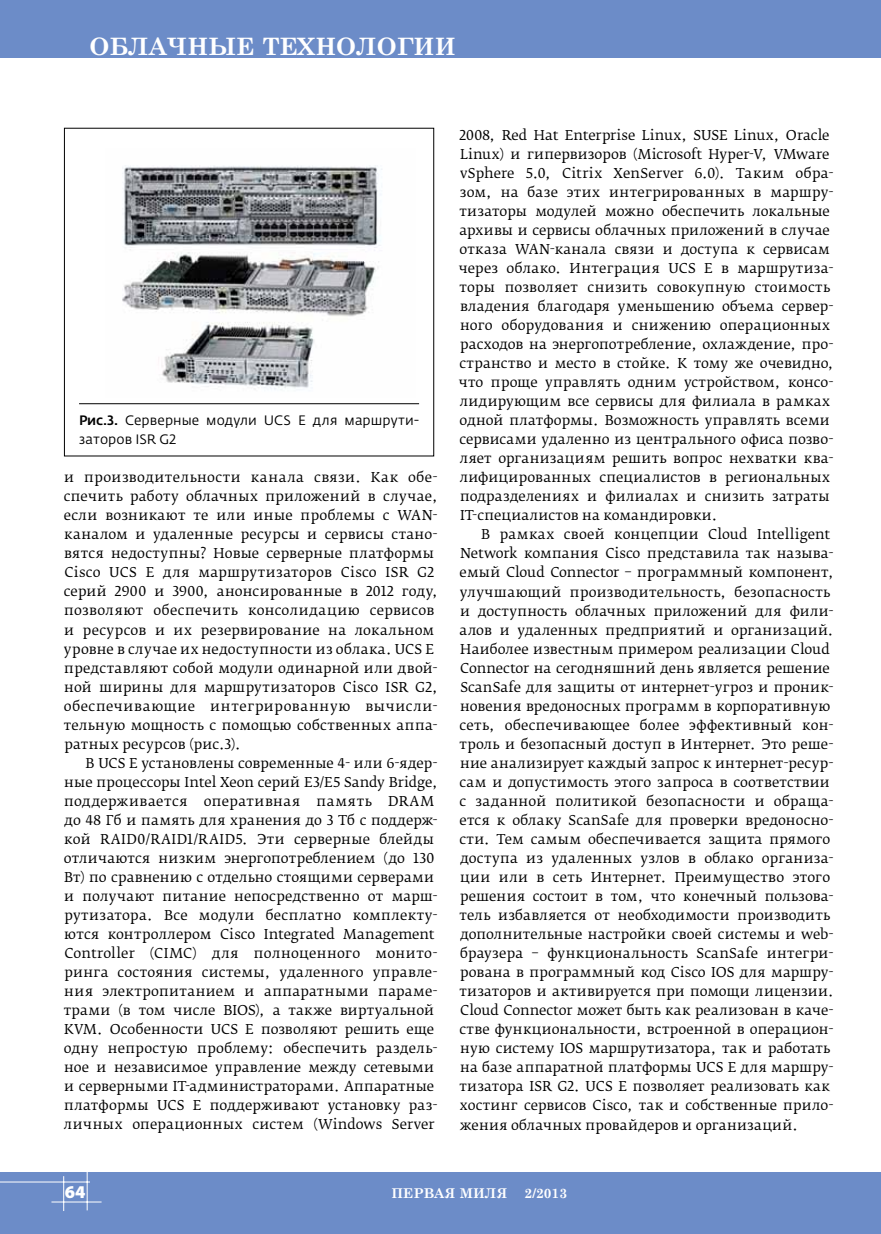
<style>
.page{position:relative;width:881px;height:1234px;background:#fff}
.page>*{position:absolute;margin:0;border:0;box-sizing:border-box;transform-origin:0 0}
.t1{font:700 24px "Century Schoolbook";color:#fff}
.t2{font:900 18px "Myriad Pro";color:#fff}
.t3{font:13.5px/19px "Fedra Serif B Pro";letter-spacing:.01em;color:#000}
.t4{font:13.5px/19px "Fedra Sans Pro";letter-spacing:.005em;color:#000}
.t5{font:700 13.5px "Century Schoolbook";color:#fff}
.s1{font-weight:500}
</style>
<div class="page">
<div style="left:0;top:1172px;width:880px;height:61px;background:#6c8cc8"></div>
<hr style="left:51px;top:1201px;width:50px;height:1px;background:#fff">
<hr style="left:87px;top:1171px;width:1px;height:39px;background:#fff">
<hr style="left:63px;top:1175px;width:1px;height:35px;background:#fff">
<hr style="left:0;top:1181px;width:90px;height:1px;background:#fff">
<div style="left:0;top:0;width:880px;height:57px;background:#6c8cc8"></div>
<svg style="left:87px;top:57px;width:370px;height:1px"></svg>
<img style="left:122px;top:165px;width:260px;height:225px">
<hr style="left:79px;top:403px;width:340px;height:1px;background:#000">
<h1 class="t1" style="left:89px;top:28px;width:345px">облачные технологии</h1>
<p class="t4" style="left:79px;top:411px;width:341px"><span class="s1">Рис.3.</span> Серверные модули UCS E для маршрути&shy;заторов ISR G2</p>
<p class="t3" style="left:64px;top:468px;width:375px">и производительности канала связи. Как обе&shy;спечить работу облачных приложений в случае, если возникают те или иные проблемы с WAN&shy;каналом и удаленные ресурсы и сервисы стано&shy;вятся недоступны? Новые серверные платформы Cisco UCS E для маршрутизаторов Cisco ISR G2 серий 2900 и 3900, анонсированные в 2012 году, позволяют обеспечить консолидацию сервисов и ресурсов и их резервирование на локальном уровне в случае их недоступности из облака. UCS E представляют собой модули одинарной или двой&shy;ной ширины для маршрутизаторов Cisco ISR G2, обеспечивающие интегрированную вычисли&shy;тельную мощность с помощью собственных аппа&shy;ратных ресурсов (рис.3).</p>
<p class="t3" style="left:64px;top:753px;width:375px;text-indent:22px">В UCS E установлены современные 4- или 6-ядер&shy;ные процессоры Intel Xeon серий E3/E5 Sandy Bridge, поддерживается оперативная память DRAM до 48 Гб и память для хранения до 3 Тб с поддерж&shy;кой RAID0/RAID1/RAID5. Эти серверные блейды отличаются низким энергопотреблением (до 130<br>Вт) по сравнению с отдельно стоящими серверами и получают питание непосредственно от марш&shy;рутизатора. Все модули бесплатно комплекту&shy;ются контроллером Cisco Integrated Management Controller (CIMC) для полноценного монито&shy;ринга состояния системы, удаленного управле&shy;ния электропитанием и аппаратными параме&shy;трами (в том числе BIOS), а также виртуальной KVM. Особенности UCS E позволяют решить еще одну непростую проблему: обеспечить раздель&shy;ное и независимое управление между сетевыми и серверными IT-администраторами. Аппаратные платформы UCS E поддерживают установку раз&shy;личных операционных систем (Windows Server</p>
<p class="t3" style="left:458px;top:125px;width:376px">2008, Red Hat Enterprise Linux, SUSE Linux, Oracle Linux) и гипервизоров (Microsoft Hyper-V, VMware vSphere 5.0, Citrix XenServer 6.0). Таким обра&shy;зом, на базе этих интегрированных в маршру&shy;тизаторы модулей можно обеспечить локальные архивы и сервисы облачных приложений в случае отказа WAN-канала связи и доступа к сервисам через облако. Интеграция UCS E в маршрутиза&shy;торы позволяет снизить совокупную стоимость владения благодаря уменьшению объема сервер&shy;ного оборудования и снижению операционных расходов на энергопотребление, охлаждение, про&shy;странство и место в стойке. К тому же очевидно, что проще управлять одним устройством, консо&shy;лидирующим все сервисы для филиала в рамках одной платформы. Возможность управлять всеми сервисами удаленно из центрального офиса позво&shy;ляет организациям решить вопрос нехватки ква&shy;лифицированных специалистов в региональных подразделениях и филиалах и снизить затраты IT-специалистов на командировки.</p>
<p class="t3" style="left:459px;top:525px;width:375px;text-indent:22px">В рамках своей концепции Cloud Intelligent Network компания Cisco представила так называ&shy;емый Cloud Connector – программный компонент, улучшающий производительность, безопасность и доступность облачных приложений для фили&shy;алов и удаленных предприятий и организаций.<br>Наиболее известным примером реализации Cloud Connector на сегодняшний день является решение ScanSafe для защиты от интернет-угроз и проник&shy;новения вредоносных программ в корпоративную сеть, обеспечивающее более эффективный кон&shy;троль и безопасный доступ в Интернет. Это реше&shy;ние анализирует каждый запрос к интернет-ресур&shy;сам и допустимость этого запроса в соответствии с заданной политикой безопасности и обраща&shy;ется к облаку ScanSafe для проверки вредоносно&shy;сти. Тем самым обеспечивается защита прямого доступа из удаленных узлов в облако организа&shy;ции или в сеть Интернет. Преимущество этого решения состоит в том, что конечный пользова&shy;тель избавляется от необходимости производить дополнительные настройки своей системы и web&shy;браузера – функциональность ScanSafe интегри&shy;рована в программный код Cisco IOS для маршру&shy;тизаторов и активируется при помощи лицензии.<br>Cloud Connector может быть как реализован в каче&shy;стве функциональности, встроенной в операцион&shy;ную систему IOS маршрутизатора, так и работать на базе аппаратной платформы UCS E для маршру&shy;тизатора ISR G2. UCS E позволяет реализовать как хостинг сервисов Cisco, так и собственные прило&shy;жения облачных провайдеров и организаций.</p>
<h2 class="t2" style="left:65px;top:1181px;width:22px">64</h2>
<p class="t5" style="left:391px;top:1181px;width:117px">ПЕРВАЯ МИЛЯ</p>
<p class="t5" style="left:524px;top:1181px;width:44px">2/2013</p>
</div>
